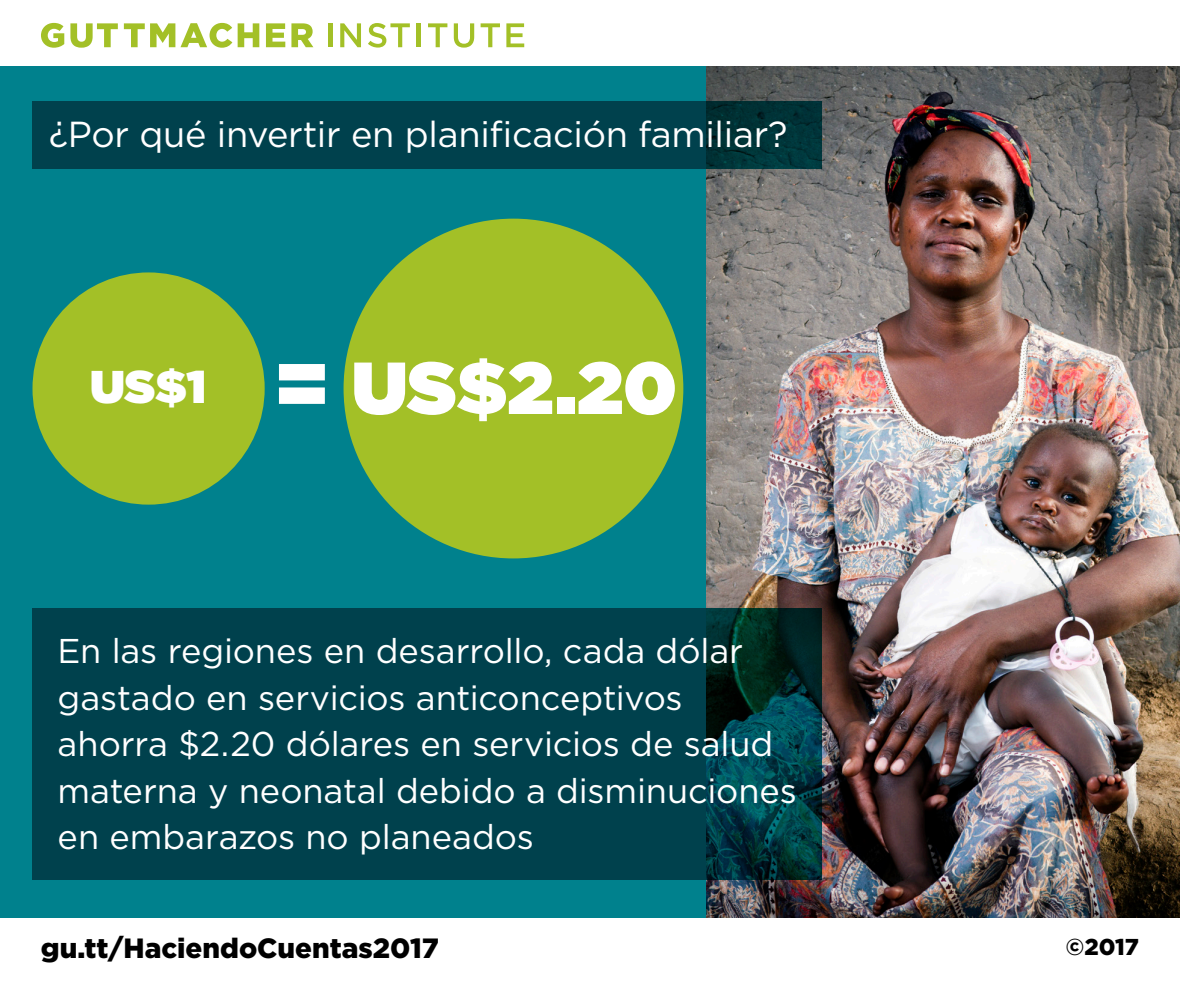
<style>
.page{position:relative;width:1180px;height:985px;background:#fff}
.page>*{position:absolute;margin:0;border:0;box-sizing:border-box;transform-origin:0 0}
.t1{font:900 86px "Gotham";color:#fff}
.t2{font:900 73.5px "Gotham";color:#fff}
.t3{font:900 45.75px "Gotham";color:#fff}
.t4{font:36.25px "Gotham";letter-spacing:-.01em;color:#fff}
.t5{font:34.5px/46.5px "Gotham";letter-spacing:-.005em;color:#fff}
.References{font:900 27.75px "Gotham";color:#000}
.References-2{font:900 23px "Gotham";color:#000}
</style>
<div class="page">
<div style="left:0;top:60px;width:1180px;height:857px;background:#00818d"></div>
<img style="left:706px;top:65px;width:474px;height:852px">
<svg style="left:32px;top:608px;width:790px;height:272px;background:#003f4a"></svg>
<svg style="left:32px;top:101px;width:790px;height:68px;background:#003e49"></svg>
<div style="left:33px;top:272px;width:232px;height:233px;background:#a3c027;border-radius:116px"></div>
<div style="left:344px;top:219px;width:339px;height:339px;background:#a3c027;border-radius:170px"></div>
<div style="left:0;top:0;width:1180px;height:65px;background:#fff"></div>
<svg style="left:41px;top:23px;width:23px;height:25px"></svg>
<svg style="left:70px;top:23px;width:48px;height:25px"></svg>
<svg style="left:124px;top:23px;width:51px;height:24px"></svg>
<svg style="left:181px;top:23px;width:51px;height:25px"></svg>
<svg style="left:238px;top:23px;width:21px;height:24px"></svg>
<svg style="left:266px;top:23px;width:19px;height:24px"></svg>
<svg style="left:291px;top:23px;width:22px;height:24px"></svg>
<hr style="left:329px;top:23px;width:4px;height:24px;background:#a3c027">
<svg style="left:340px;top:23px;width:21px;height:24px"></svg>
<svg style="left:368px;top:23px;width:42px;height:25px"></svg>
<hr style="left:417px;top:23px;width:4px;height:24px;background:#a3c027">
<svg style="left:428px;top:23px;width:19px;height:24px"></svg>
<svg style="left:454px;top:23px;width:20px;height:25px"></svg>
<svg style="left:481px;top:23px;width:19px;height:24px"></svg>
<svg style="left:506px;top:23px;width:18px;height:24px"></svg>
<p class="t4" style="left:49px;top:111px;width:740px">¿Por qué invertir en planificación familiar?</p>
<p class="t3" style="left:90px;top:354px;width:118px">US$1</p>
<p class="t1" style="left:274px;top:322px;width:57px">=</p>
<p class="t2" style="left:352px;top:335px;width:327px">US$2.20</p>
<p class="t5" style="left:58px;top:627px;width:741px">En las regiones en desarrollo, cada dólar gastado en servicios anticonceptivos ahorra $2.20 dólares en servicios de salud materna y neonatal debido a disminuciones en embarazos no planeados</p>
<p class="References" style="left:41px;top:930px;width:399px">gu.tt/HaciendoCuentas2017</p>
<p class="References-2" style="left:1065px;top:931px;width:75px">©2017</p>
</div>
